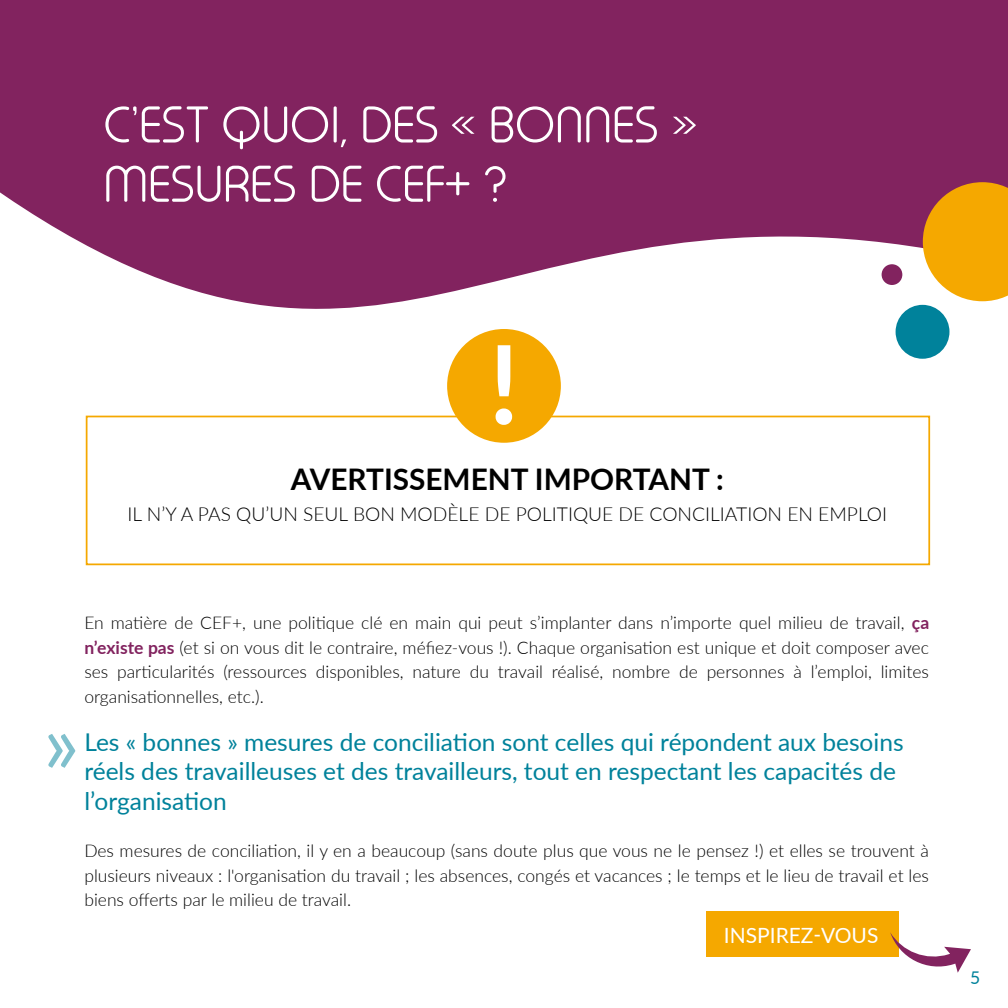
<style>
.page{position:relative;width:1008px;height:1008px;background:#fff}
.page>*{position:absolute;margin:0;border:0;box-sizing:border-box;transform-origin:0 0}
.t1{font:700 29.75px "Lato";color:#000}
.t2{font:24.5px/29.4px "Lato";color:#00829b}
.t3{font:21px "Lato";color:#fff}
.t4{font:300 19.25px "Lato";color:#000}
.t5{font:300 17.5px/24.5px "Lato";color:#000;text-align:justify}
.t6{font:17.5px "Lato";color:#00829b}
.s1{font-weight:700;color:#82235f}
</style>
<div class="page">
<svg style="left:0;top:0;width:1008px;height:336px;fill:#82235f"></svg>
<div style="left:882px;top:264px;width:20px;height:21px;background:#82235f;border-radius:50%"></div>
<div style="left:896px;top:305px;width:53px;height:54px;background:#00829b;border-radius:50%"></div>
<svg style="left:923px;top:182px;width:85px;height:119px"></svg>
<svg style="left:105px;top:106px;width:103px;height:37px"></svg>
<svg style="left:223px;top:106px;width:105px;height:43px"></svg>
<svg style="left:334px;top:106px;width:12px;height:41px"></svg>
<svg style="left:363px;top:106px;width:74px;height:37px"></svg>
<svg style="left:452px;top:117px;width:23px;height:17px"></svg>
<svg style="left:492px;top:106px;width:117px;height:37px"></svg>
<svg style="left:615px;top:106px;width:42px;height:37px"></svg>
<svg style="left:673px;top:117px;width:23px;height:17px"></svg>
<svg style="left:106px;top:166px;width:39px;height:36px"></svg>
<svg style="left:151px;top:166px;width:69px;height:36px"></svg>
<svg style="left:226px;top:166px;width:69px;height:36px"></svg>
<svg style="left:312px;top:166px;width:49px;height:36px"></svg>
<svg style="left:377px;top:166px;width:92px;height:36px"></svg>
<svg style="left:485px;top:166px;width:21px;height:36px"></svg>
<svg style="left:48px;top:734px;width:27px;height:34px"></svg>
<div style="left:86px;top:416px;width:844px;height:149px;border:2px solid #f5a800"></div>
<div style="left:447px;top:329px;width:114px;height:114px;background:#f5a800;border-radius:50%"></div>
<svg style="left:496px;top:345px;width:16px;height:80px"></svg>
<div style="left:706px;top:912px;width:192px;height:45px;background:#f5a800"></div>
<svg style="left:890px;top:932px;width:81px;height:41px"></svg>
<h1 class="t1" style="left:291px;top:458px;width:434px">AVERTISSEMENT IMPORTANT :</h1>
<p class="t4" style="left:128px;top:500px;width:761px">IL N’Y A PAS QU’UN SEUL BON MODÈLE DE POLITIQUE DE CONCILIATION EN EMPLOI</p>
<p class="t5" style="left:84px;top:610px;width:846px">En matière de CEF+, une politique clé en main qui peut s’implanter dans n’importe quel milieu de travail, <span class="s1">ça n’existe pas</span> (et si on vous dit le contraire, méfiez-vous !). Chaque organisation est unique et doit composer avec ses particularités (ressources disponibles, nature du travail réalisé, nombre de personnes à l’emploi, limites organisationnelles, etc.).</p>
<h2 class="t2" style="left:84px;top:726px;width:821px">Les « bonnes » mesures de conciliation sont celles qui répondent aux besoins réels des travailleuses et des travailleurs, tout en respectant les capacités de l’organisation</h2>
<p class="t5" style="left:84px;top:838px;width:846px">Des mesures de conciliation, il y en a beaucoup (sans doute plus que vous ne le pensez !) et elles se trouvent à plusieurs niveaux : l'organisation du travail ; les absences, congés et vacances ; le temps et le lieu de travail et les biens offerts par le milieu de travail.</p>
<p class="t3" style="left:724px;top:920px;width:156px">INSPIREZ-VOUS</p>
<p class="t6" style="left:970px;top:966px;width:12px">5</p>
</div>
